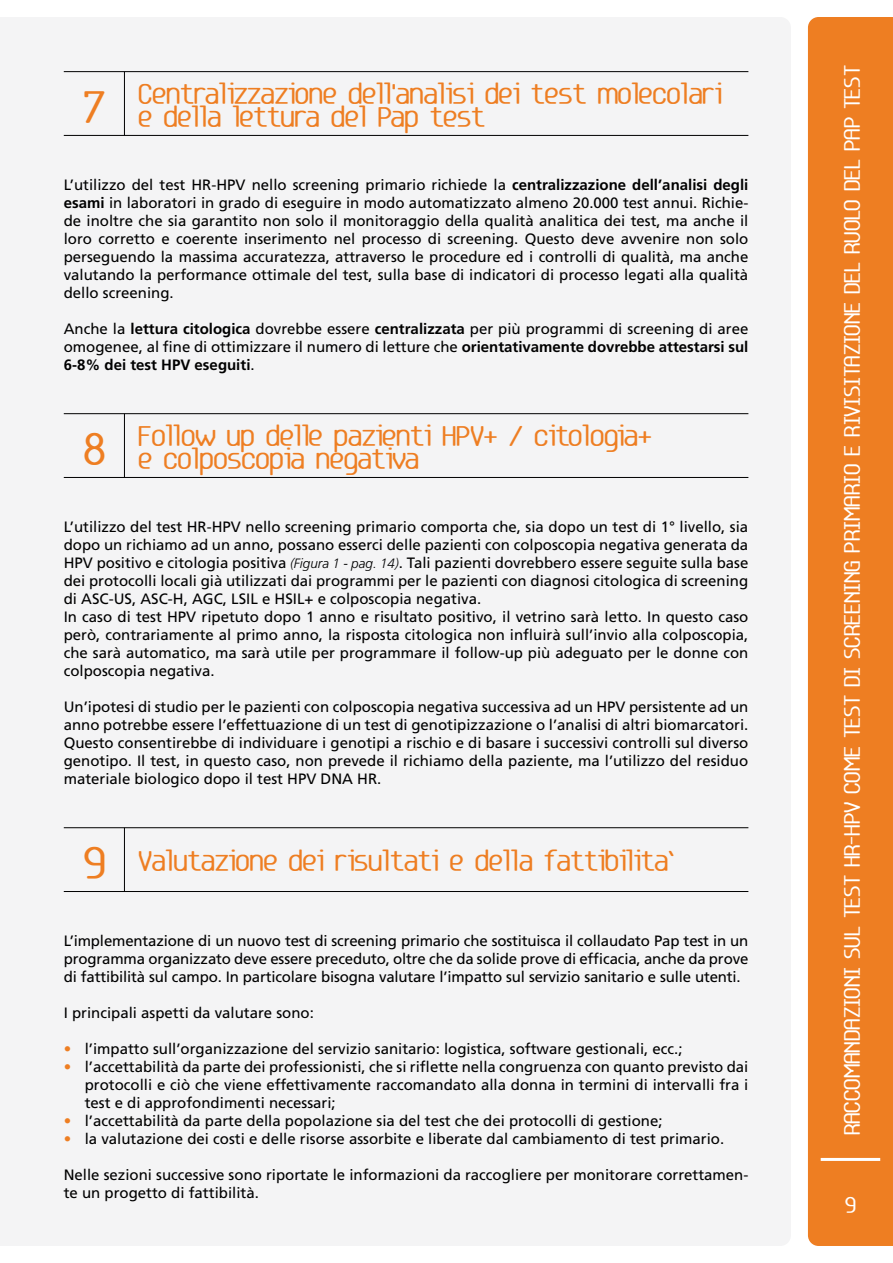
<style>
.page{position:relative;width:893px;height:1263px;background:#fff}
.page>*{position:absolute;margin:0;border:0;box-sizing:border-box;transform-origin:0 0}
.t1{font:36px "Base 5";color:#ee7e22}
.t2{font:22.5px/22.5px "Base 5";color:#ee7e22}
.t3{font:18px "Base 5";letter-spacing:.01em;color:#fff}
.t4{font:15px/18px "Frutiger";color:#000;text-align:justify}
.s1{font-weight:700}
.s2{font-weight:300;font-style:italic;font-size:13.5px}
.s3{font-size:36px}
.s4{color:#ee7e22}
</style>
<div class="page">
<div style="left:808px;top:17px;width:85px;height:1229px;background:#ee7e22"></div>
<hr style="left:821px;top:1158px;width:59px;height:3px;background:#fff">
<div style="left:0;top:17px;width:791px;height:1229px;background:#f4f4f5"></div>
<hr style="left:64px;top:71px;width:684px;height:1px;background:#000">
<hr style="left:64px;top:135px;width:684px;height:1px;background:#000">
<hr style="left:124px;top:72px;width:1px;height:63px;background:#000">
<hr style="left:64px;top:413px;width:684px;height:1px;background:#000">
<hr style="left:64px;top:477px;width:684px;height:1px;background:#000">
<hr style="left:124px;top:414px;width:1px;height:63px;background:#000">
<hr style="left:64px;top:827px;width:684px;height:1px;background:#000">
<hr style="left:64px;top:891px;width:684px;height:1px;background:#000">
<hr style="left:124px;top:828px;width:1px;height:63px;background:#000">
<h1 class="t1" style="left:83px;top:83px;width:24px">7</h1>
<h2 class="t2" style="left:138px;top:84px;width:585px">Centralizzazione dell'analisi dei test molecolari e della lettura del Pap test</h2>
<p class="t4" style="left:64px;top:176px;width:686px">L’utilizzo del test HR-HPV nello screening primario richiede la <span class="s1">centralizzazione dell’analisi degli esami</span> in laboratori in grado di eseguire in modo automatizzato almeno 20.000 test annui. Richie&shy;de inoltre che sia garantito non solo il monitoraggio della qualità analitica dei test, ma anche il loro corretto e coerente inserimento nel processo di screening. Questo deve avvenire non solo perseguendo la massima accuratezza, attraverso le procedure ed i controlli di qualità, ma anche valutando la performance ottimale del test, sulla base di indicatori di processo legati alla qualità dello screening.</p>
<p class="t4" style="left:64px;top:320px;width:686px">Anche la <span class="s1">lettura citologica</span> dovrebbe essere <span class="s1">centralizzata</span> per più programmi di screening di aree omogenee, al fine di ottimizzare il numero di letture che <span class="s1">orientativamente dovrebbe attestarsi sul 6-8% dei test HPV eseguiti</span>.</p>
<h1 class="t1" style="left:83px;top:425px;width:24px">8</h1>
<h2 class="t2" style="left:138px;top:426px;width:515px">Follow up delle pazienti hpv+ / citologia+ e colposcopia negativa</h2>
<p class="t4" style="left:64px;top:518px;width:686px;text-align:left">L’utilizzo del test HR-HPV nello screening primario comporta che, sia dopo un test di 1° livello, sia dopo un richiamo ad un anno, possano esserci delle pazienti con colposcopia negativa generata da HPV positivo e citologia positiva <span class="s2">(Figura 1 - pag. 14)</span>. Tali pazienti dovrebbero essere seguite sulla base dei protocolli locali già utilizzati dai programmi per le pazienti con diagnosi citologica di screening di ASC-US, ASC-H, AGC, LSIL e HSIL+ e colposcopia negativa.<br>In caso di test HPV ripetuto dopo 1 anno e risultato positivo, il vetrino sarà letto. In questo caso però, contrariamente al primo anno, la risposta citologica non influirà sull’invio alla colposcopia, che sarà automatico, ma sarà utile per programmare il follow-up più adeguato per le donne con colposcopia negativa.</p>
<p class="t4" style="left:64px;top:698px;width:686px">Un’ipotesi di studio per le pazienti con colposcopia negativa successiva ad un HPV persistente ad un anno potrebbe essere l’effettuazione di un test di genotipizzazione o l’analisi di altri biomarcatori.<br>Questo consentirebbe di individuare i genotipi a rischio e di basare i successivi controlli sul diverso genotipo. Il test, in questo caso, non prevede il richiamo della paziente, ma l’utilizzo del residuo materiale biologico dopo il test HPV DNA HR.</p>
<h2 class="t2" style="left:83px;top:851px;width:593px"><span class="s3">9</span> Valutazione dei risultati e della fattibilita`</h2>
<p class="t4" style="left:64px;top:932px;width:686px">L’implementazione di un nuovo test di screening primario che sostituisca il collaudato Pap test in un programma organizzato deve essere preceduto, oltre che da solide prove di efficacia, anche da prove di fattibilità sul campo. In particolare bisogna valutare l’impatto sul servizio sanitario e sulle utenti.</p>
<p class="t4" style="left:64px;top:1004px;width:252px">I principali aspetti da valutare sono:</p>
<p class="t4" style="left:64px;top:1040px;width:620px"><span class="s4">•</span> l’impatto sull’organizzazione del servizio sanitario: logistica, software gestionali, ecc.;</p>
<p class="t4" style="left:85px;top:1058px;width:665px;text-indent:-21px"><span class="s4">•</span> l’accettabilità da parte dei professionisti, che si riflette nella congruenza con quanto previsto dai protocolli e ciò che viene effettivamente raccomandato alla donna in termini di intervalli fra i test e di approfondimenti necessari;</p>
<p class="t4" style="left:64px;top:1112px;width:600px"><span class="s4">•</span> l’accettabilità da parte della popolazione sia del test che dei protocolli di gestione;</p>
<p class="t4" style="left:64px;top:1130px;width:662px"><span class="s4">•</span> la valutazione dei costi e delle risorse assorbite e liberate dal cambiamento di test primario.</p>
<p class="t4" style="left:64px;top:1166px;width:686px">Nelle sezioni successive sono riportate le informazioni da raccogliere per monitorare correttamen&shy;te un progetto di fattibilità.</p>
<p class="t3" style="left:841px;top:109px;width:45px;rotate:-90deg">test</p>
<p class="t3" style="left:841px;top:1135px;width:1018px;rotate:-90deg">Raccomandazioni sul test HR-HPV come test di screening primario e rivisitazione del ruolo del Pap</p>
<p class="t3" style="left:845px;top:1194px;width:13px">9</p>
</div>
